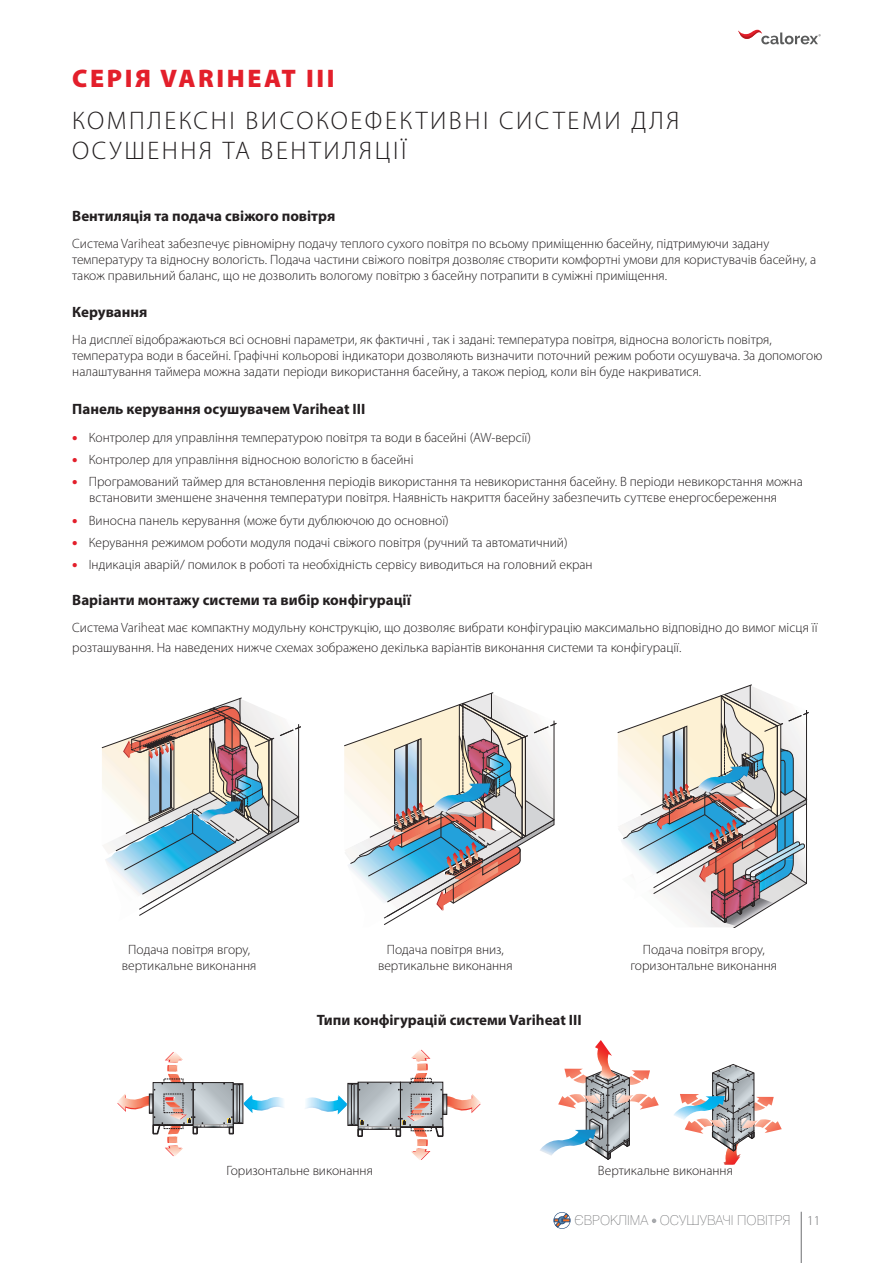
<style>
.page{position:relative;width:893px;height:1263px;background:#fff}
.page>*{position:absolute;margin:0;border:0;box-sizing:border-box;transform-origin:0 0}
.t1{font:300 25.5px/30.6px "Myriad Pro";letter-spacing:.1em;color:#231f20}
.t2{font:900 25.5px "Myriad Pro";letter-spacing:.1em;color:#e31f2b}
.t3{font:700 15px "Myriad Pro";color:#231f20}
.t4{font:300 13.5px/16.2px "Myriad Pro";color:#231f20}
.t5{font:13.5px "Helios Thin C";color:#6d6e70}
.s1{font-weight:900;font-size:15px;color:#e31f2b}
.s2{font-family:"Myriad Pro";font-weight:300}
</style>
<div class="page">
<svg style="left:738px;top:30px;width:83px;height:14px"></svg>
<svg style="left:652px;top:1218px;width:4px;height:5px"></svg>
<svg style="left:554px;top:1212px;width:16px;height:17px"></svg>
<hr style="left:801px;top:1212px;width:1px;height:51px;background:#6d6e70">
<svg style="left:101px;top:697px;width:200px;height:219px"></svg>
<svg style="left:344px;top:692px;width:213px;height:233px"></svg>
<img style="left:434px;top:812px;width:56px;height:1px">
<img style="left:434px;top:783px;width:56px;height:29px">
<img style="left:413px;top:805px;width:6px;height:15px">
<img style="left:407px;top:808px;width:7px;height:15px">
<img style="left:401px;top:811px;width:7px;height:14px">
<img style="left:419px;top:802px;width:7px;height:15px">
<img style="left:402px;top:813px;width:1px;height:15px">
<img style="left:396px;top:813px;width:6px;height:15px">
<img style="left:465px;top:845px;width:8px;height:18px">
<img style="left:459px;top:849px;width:8px;height:18px">
<img style="left:453px;top:852px;width:8px;height:18px">
<img style="left:471px;top:842px;width:8px;height:18px">
<img style="left:454px;top:856px;width:1px;height:18px">
<img style="left:446px;top:856px;width:8px;height:18px">
<svg style="left:617px;top:684px;width:192px;height:244px"></svg>
<img style="left:664px;top:793px;width:6px;height:14px">
<img style="left:726px;top:822px;width:8px;height:16px">
<img style="left:721px;top:826px;width:7px;height:16px">
<img style="left:715px;top:829px;width:8px;height:15px">
<img style="left:732px;top:819px;width:7px;height:16px">
<img style="left:709px;top:832px;width:8px;height:16px">
<svg style="left:674px;top:1064px;width:108px;height:100px"></svg>
<img style="left:540px;top:1142px;width:9px;height:13px">
<svg style="left:549px;top:1040px;width:110px;height:119px"></svg>
<svg style="left:305px;top:1049px;width:176px;height:111px"></svg>
<svg style="left:117px;top:1052px;width:167px;height:105px"></svg>
<h1 class="t2" style="left:72px;top:62px;width:264px">СЕРІЯ VARIHEAT III</h1>
<h1 class="t1" style="left:72px;top:105px;width:609px">КОМПЛЕКСНІ ВИСОКОЕФЕКТИВНІ СИСТЕМИ ДЛЯ<br>ОСУШЕННЯ ТА ВЕНТИЛЯЦІЇ</h1>
<p class="t3" style="left:72px;top:206px;width:265px">Вентиляція та подача свіжого повітря</p>
<p class="t4" style="left:72px;top:235px;width:745px">Система Variheat забезпечує рівномірну подачу теплого сухого повітря по всьому приміщенню басейну, підтримуючи задану температуру та відносну вологість. Подача частини свіжого повітря дозволяє створити комфортні умови для користувачів басейну, а також правильний баланс, що не дозволить вологому повітрю з басейну потрапити в суміжні приміщення.</p>
<p class="t3" style="left:72px;top:303px;width:77px">Керування</p>
<p class="t4" style="left:72px;top:331px;width:752px">На дисплеї відображаються всі основні параметри, як фактичні , так і задані: температура повітря, відносна вологість повітря, температура води в басейні. Графічні кольорові індикатори дозволяють визначити поточний режим роботи осушувача. За допомогою налаштування таймера можна задати періоди використання басейну, а також період, коли він буде накриватися.</p>
<p class="t3" style="left:72px;top:399px;width:295px">Панель керування осушувачем Variheat III</p>
<p class="t4" style="left:72px;top:429px;width:460px"><span class="s1">•</span> Контролер для управління температурою повітря та води в басейні (AW-версії)</p>
<p class="t4" style="left:72px;top:451px;width:343px"><span class="s1">•</span> Контролер для управління відносною вологістю в басейні</p>
<p class="t4" style="left:89px;top:474px;width:715px;text-indent:-17px"><span class="s1">•</span> Програмований таймер для встановлення періодів використання та невикористання басейну. В періоди невикорстання можна встановити зменшене значення температури повітря. Наявність накриття басейну забезпечить суттєве енергосбереження</p>
<p class="t4" style="left:72px;top:512px;width:378px"><span class="s1">•</span> Виносна панель керування (може бути дублюючою до основної)</p>
<p class="t4" style="left:72px;top:534px;width:497px"><span class="s1">•</span> Керування режимом роботи модуля подачі свіжого повітря (ручний та автоматичний )</p>
<p class="t4" style="left:72px;top:557px;width:522px"><span class="s1">•</span> Індикація аварій/ помилок в роботі та необхідність сервісу виводиться на головний екран</p>
<p class="t3" style="left:72px;top:590px;width:340px">Варіанти монтажу системи та вибір конфігурації</p>
<p class="t4" style="left:72px;top:617px;width:747px;line-height:20.4px">Система Variheat має компактну модульну конструкцію, що дозволяє вибрати конфігурацію максимально відповідно до вимог місця її розташування. На наведених нижче схемах зображено декілька варіантів виконання системи та конфігурації.</p>
<p class="t4" style="left:122px;top:942px;width:136px;text-align:center">Подача повітря вгору, вертикальне виконання</p>
<p class="t4" style="left:378px;top:942px;width:136px;text-align:center">Подача повітря вниз, вертикальне виконання</p>
<p class="t4" style="left:630px;top:942px;width:148px;text-align:center">Подача повітря вгору, горизонтальне виконання</p>
<p class="t3" style="left:317px;top:1010px;width:266px">Типи конфігурацій системи Variheat III</p>
<p class="t4" style="left:227px;top:1162px;width:148px">Горизонтальне виконання</p>
<p class="t4" style="left:598px;top:1162px;width:137px">Вертикальне виконання</p>
<p class="t5" style="left:574px;top:1213px;width:248px">ЄВРОКЛIМА ОСУШУВАЧI ПОВIТРЯ <span class="s2">11</span></p>
</div>
